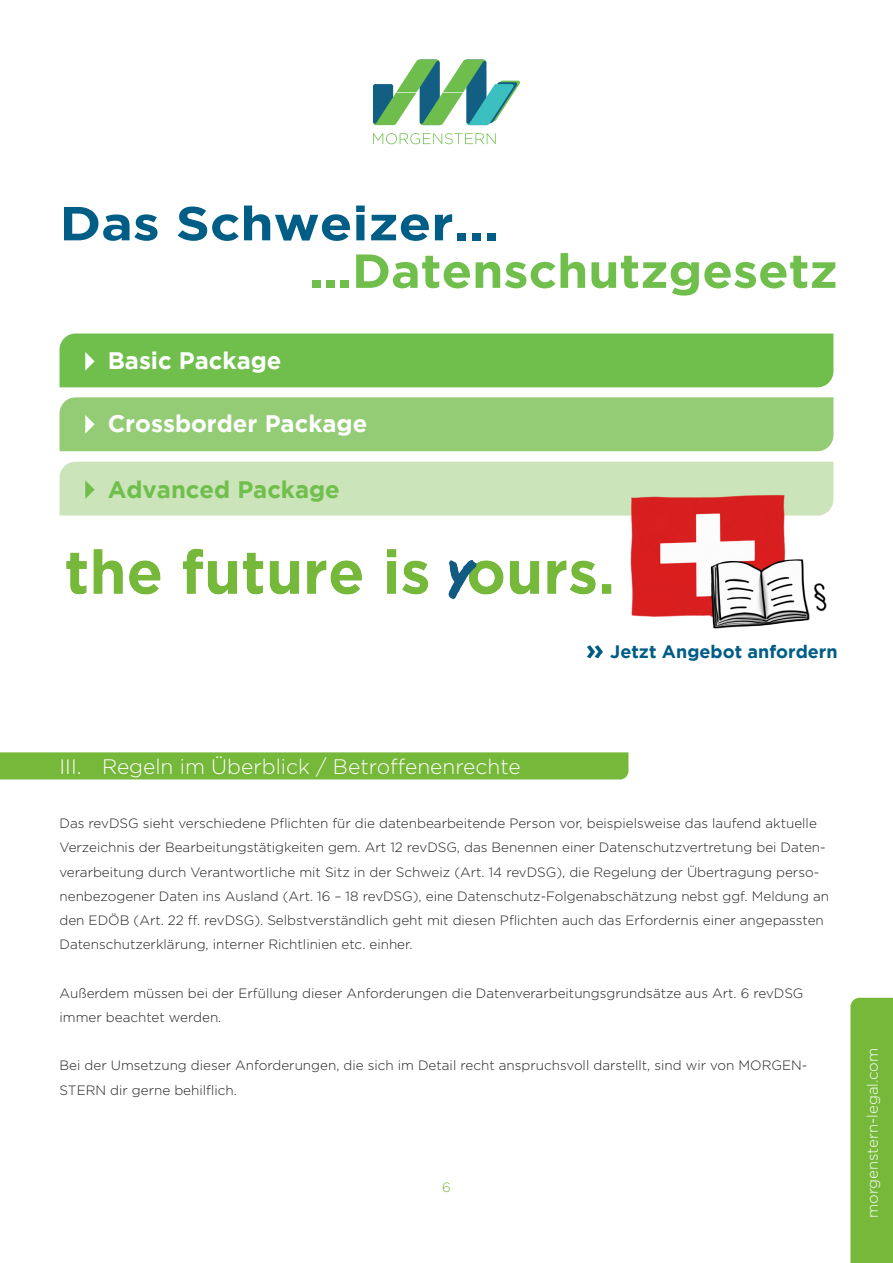
<style>
.page{position:relative;width:893px;height:1263px;background:#fff}
.page>*{position:absolute;margin:0;border:0;box-sizing:border-box;transform-origin:0 0}
.t1{font:700 47.7px "Gotham";color:#70bf4c;scale:1.05 1}
.t2{font:700 47.7px "Gotham";color:#005d86;scale:1.12 1}
.t3{font:700 23.85px "Gotham";color:#fff}
.t4{font:700 23.85px "Gotham";color:#70bf4c}
.t5{font:300 21px "Gotham";color:#fff}
.t6{font:700 18px "Gotham";color:#005d86}
.t7{font:300 15px "Gotham";color:#fff}
.Lauftext{font:300 13.5px/24.3px "Gotham";color:#231f20}
.t8{font:300 13.5px "Gotham";color:#76b839}
</style>
<div class="page">
<svg style="left:373px;top:60px;width:147px;height:65px"></svg>
<svg style="left:373px;top:133px;width:123px;height:11px"></svg>
<div style="left:850px;top:998px;width:43px;height:265px;background:#76b839"></div>
<div style="left:0;top:752px;width:628px;height:27px;background:#76b839"></div>
<div style="left:60px;top:333px;width:773px;height:54px;background:#70bf4c"></div>
<div style="left:60px;top:397px;width:773px;height:54px;background:#93cc75"></div>
<div style="left:60px;top:462px;width:773px;height:54px;background:#cbe4ba"></div>
<img style="left:624px;top:490px;width:208px;height:139px">
<svg style="left:587px;top:645px;width:16px;height:13px"></svg>
<img style="left:66px;top:548px;width:546px;height:51px">
<p class="t2" style="left:60px;top:196px;width:394px">Das Schweizer...</p>
<p class="t1" style="left:309px;top:243px;width:505px">...Datenschutzgesetz</p>
<p class="t3" style="left:108px;top:347px;width:175px">Basic Package</p>
<p class="t3" style="left:108px;top:410px;width:261px">Crossborder Package</p>
<p class="t4" style="left:108px;top:475px;width:234px">Advanced Package</p>
<p class="t6" style="left:610px;top:642px;width:229px">Jetzt Angebot anfordern</p>
<p class="t5" style="left:60px;top:753px;width:463px">III. Regeln im Überblick / Betroffenenrechte</p>
<p class="Lauftext" style="left:60px;top:811px;width:771px">Das revDSG sieht verschiedene Pflichten für die datenbearbeitende Person vor, beispielsweise das laufend aktuelle Verzeichnis der Bearbeitungstätigkeiten gem. Art 12 revDSG, das Benennen einer Datenschutzvertretung bei Daten&shy;verarbeitung durch Verantwortliche mit Sitz in der Schweiz (Art. 14 revDSG), die Regelung der Übertragung perso&shy;nenbezogener Daten ins Ausland (Art. 16 – 18 revDSG), eine Datenschutz-Folgenabschätzung nebst ggf. Meldung an den EDÖB (Art. 22 ff. revDSG). Selbstverständlich geht mit diesen Pflichten auch das Erfordernis einer angepassten Datenschutzerklärung, interner Richtlinien etc. einher.</p>
<p class="Lauftext" style="left:60px;top:980px;width:745px">Außerdem müssen bei der Erfüllung dieser Anforderungen die Datenverarbeitungsgrundsätze aus Art. 6 revDSG immer beachtet werden.</p>
<p class="Lauftext" style="left:60px;top:1053px;width:749px">Bei der Umsetzung dieser Anforderungen, die sich im Detail recht anspruchsvoll darstellt, sind wir von MORGEN-<br>STERN dir gerne behilflich.</p>
<p class="t8" style="left:442px;top:1178px;width:10px">6</p>
<p class="t7" style="left:863px;top:1218px;width:172px;rotate:-90deg">morgenstern-legal.com</p>
</div>
